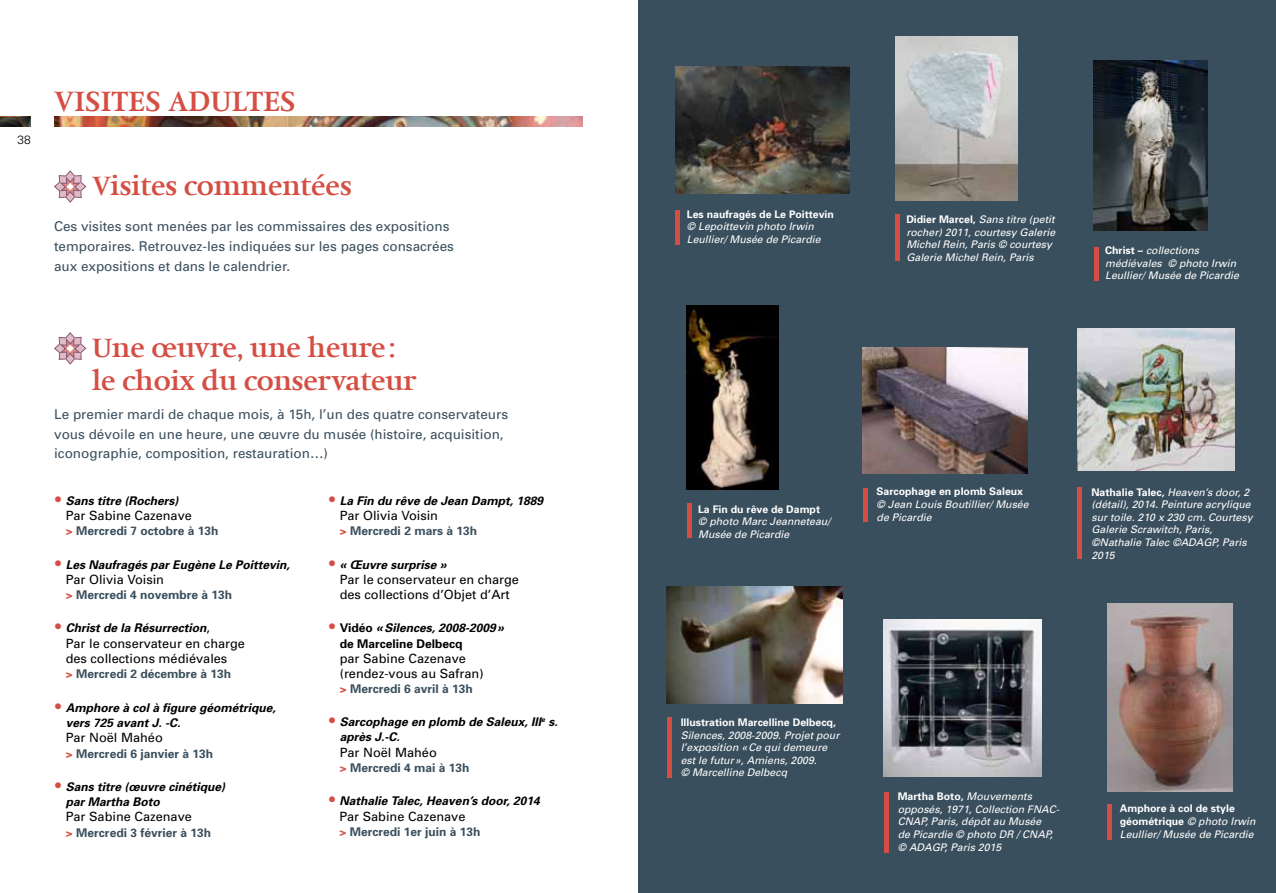
<style>
.page{position:relative;width:1276px;height:893px;background:#fff}
.page>*{position:absolute;margin:0;border:0;box-sizing:border-box;transform-origin:0 0}
.t1{font:700 28.5px "Hollander Com";color:#d54e44}
.t2{font:700 27px/32.4px "Hollander Com";color:#d54e44}
.t3{font:13.5px/19.6px "Univers";color:#3a4f5d}
.t4{font:12.75px/15.3px "Univers";color:#000}
.t5{font:italic 700 12px/15.3px "Univers";color:#000}
.t6{font:700 12px "Univers";color:#3a4f5d}
.t7{font:700 12px/15.3px "Univers";color:#000}
.t8{font:300 12px "Univers";color:#000}
.t9{font:italic 10.5px/12.6px "Univers";color:#fff}
.t10{font:700 10.5px "Univers";color:#fff}
.s1{font-family:"Hollander Com";font-style:normal;font-size:15px;color:#d54e44}
.s2{color:#d54e44}
.s3{font-weight:400;font-style:normal;font-size:12.75px}
.s4{font-family:"Hollander Com";font-size:15px;color:#d54e44}
.s5{font-style:italic}
.s6{font-weight:700;font-style:normal}
</style>
<div class="page">
<img style="left:0;top:117px;width:31px;height:9px">
<div style="left:638px;top:0;width:638px;height:893px;background:#3a4f5d"></div>
<img style="left:1094px;top:60px;width:113px;height:171px">
<hr style="left:1094px;top:247px;width:4px;height:33px;background:#d54e44">
<img style="left:895px;top:36px;width:122px;height:164px">
<hr style="left:895px;top:215px;width:4px;height:46px;background:#d54e44">
<img style="left:675px;top:66px;width:174px;height:127px">
<div style="left:675px;top:210px;width:5px;height:35px;background:#d54e44"></div>
<img style="left:687px;top:305px;width:91px;height:185px">
<hr style="left:687px;top:504px;width:4px;height:34px;background:#d54e44">
<img style="left:1107px;top:604px;width:125px;height:187px">
<hr style="left:1107px;top:804px;width:4px;height:35px;background:#d54e44">
<img style="left:883px;top:619px;width:158px;height:158px">
<div style="left:884px;top:792px;width:5px;height:60px;background:#d54e44"></div>
<img style="left:1077px;top:329px;width:158px;height:142px">
<div style="left:1077px;top:487px;width:5px;height:72px;background:#d54e44"></div>
<img style="left:667px;top:587px;width:175px;height:117px">
<hr style="left:667px;top:718px;width:4px;height:60px;background:#d54e44">
<img style="left:863px;top:347px;width:164px;height:126px">
<hr style="left:863px;top:488px;width:4px;height:33px;background:#d54e44">
<img style="left:54px;top:117px;width:528px;height:9px">
<svg style="left:54px;top:170px;width:33px;height:33px"></svg>
<svg style="left:54px;top:332px;width:33px;height:33px"></svg>
<p class="t8" style="left:18px;top:132px;width:15px">38</p>
<h1 class="t1" style="left:54px;top:83px;width:135px">visites adul</h1>
<h1 class="t1" style="left:246px;top:83px;width:48px">tes</h1>
<h2 class="t2" style="left:92px;top:170px;width:261px">Visites commentées</h2>
<p class="t3" style="left:54px;top:217px;width:401px">Ces visites sont menées par les commissaires des expositions temporaires. Retrouvez-les indiquées sur les pages consacrées aux expositions et dans le calendrier.</p>
<h2 class="t2" style="left:92px;top:332px;width:326px">Une œuvre, une heure: le choix du conservateur</h2>
<p class="t3" style="left:54px;top:405px;width:455px">Le premier mardi de chaque mois, à 15h, l’un des quatre conservateurs vous dévoile en une heure, une œuvre du musée (histoire, acquisition, iconographie, composition, restauration…)</p>
<p class="t5" style="left:54px;top:493px;width:126px"><span class="s1">•</span> Sans titre (Rochers)</p>
<p class="t4" style="left:66px;top:508px;width:128px">Par Sabine Cazenave</p>
<p class="t6" style="left:66px;top:524px;width:154px"><span class="s2">&gt;</span> Mercredi 7 octobre à 13h</p>
<p class="t5" style="left:54px;top:557px;width:237px"><span class="s1">•</span> Les Naufragés par Eugène Le Poittevin,</p>
<p class="t4" style="left:66px;top:572px;width:100px">Par Olivia Voisin</p>
<p class="t6" style="left:66px;top:588px;width:168px"><span class="s2">&gt;</span> Mercredi 4 novembre à 13h</p>
<p class="t5" style="left:54px;top:620px;width:158px"><span class="s1">•</span> Christ de la Résurrection<span class="s3">,</span></p>
<p class="t4" style="left:66px;top:636px;width:181px">Par le conservateur en charge des collections médiévales</p>
<p class="t6" style="left:66px;top:667px;width:167px"><span class="s2">&gt;</span> Mercredi 2 décembre à 13h</p>
<p class="t5" style="left:66px;top:700px;width:212px;text-indent:-12px"><span class="s1">•</span> Amphore à col à figure géométrique, vers 725 avant J. -C.</p>
<p class="t4" style="left:66px;top:730px;width:99px">Par Noël Mahéo</p>
<p class="t6" style="left:66px;top:746px;width:149px"><span class="s2">&gt;</span> Mercredi 6 janvier à 13h</p>
<p class="t5" style="left:66px;top:779px;width:161px;text-indent:-12px"><span class="s1">•</span> Sans titre (œuvre cinétique) par Martha Boto</p>
<p class="t4" style="left:66px;top:809px;width:128px">Par Sabine Cazenave</p>
<p class="t6" style="left:66px;top:825px;width:147px"><span class="s2">&gt;</span> Mercredi 3 février à 13h</p>
<p class="t5" style="left:328px;top:493px;width:217px"><span class="s1">•</span> La Fin du rêve de Jean Dampt, 1889</p>
<p class="t4" style="left:340px;top:508px;width:100px">Par Olivia Voisin</p>
<p class="t6" style="left:340px;top:524px;width:139px"><span class="s2">&gt;</span> Mercredi 2 mars à 13h</p>
<p class="t5" style="left:328px;top:557px;width:120px"><span class="s1">•</span> « Œuvre surprise »</p>
<p class="t4" style="left:340px;top:572px;width:181px">Par le conservateur en charge des collections d’Objet d’Art</p>
<p class="t7" style="left:340px;top:620px;width:166px;text-indent:-12px"><span class="s4">•</span> Vidéo <span class="s5">«Silences, 2008-2009» </span>de Marceline Delbecq</p>
<p class="t4" style="left:340px;top:651px;width:145px">par Sabine Cazenave (rendez-vous au Safran)</p>
<p class="t6" style="left:340px;top:681px;width:135px"><span class="s2">&gt;</span> Mercredi 6 avril à 13h</p>
<p class="t5" style="left:340px;top:714px;width:219px;text-indent:-12px"><span class="s1">•</span> Sarcophage en plomb de Saleux, III<sup>e</sup> s. après J.-C.</p>
<p class="t4" style="left:340px;top:745px;width:99px">Par Noël Mahéo</p>
<p class="t6" style="left:340px;top:760px;width:131px"><span class="s2">&gt;</span> Mercredi 4 mai à 13h</p>
<p class="t5" style="left:328px;top:793px;width:213px"><span class="s1">•</span> Nathalie Talec, Heaven’s door, 2014</p>
<p class="t4" style="left:339px;top:808px;width:128px">Par Sabine Cazenave</p>
<p class="t6" style="left:339px;top:824px;width:143px"><span class="s2">&gt;</span> Mercredi 1er juin à 13h</p>
<p class="t10" style="left:687px;top:208px;width:149px">Les naufragés de Le Poittevin</p>
<p class="t9" style="left:687px;top:221px;width:135px">© Lepoittevin photo Irwin<br>Leullier/ Musée de Picardie</p>
<p class="t9" style="left:906px;top:213px;width:150px"><span class="s6">Didier Marcel,</span> Sans titre (petit rocher) 2011, courtesy Galerie<br>Michel Rein, Paris © courtesy<br>Galerie Michel Rein, Paris</p>
<p class="t9" style="left:1105px;top:244px;width:135px"><span class="s6">Christ –</span> collections médiévales © photo Irwin<br>Leullier/ Musée de Picardie</p>
<p class="t10" style="left:698px;top:503px;width:123px">La Fin du rêve de Dampt</p>
<p class="t9" style="left:698px;top:515px;width:134px">© photo Marc Jeanneteau/<br>Musée de Picardie</p>
<p class="t10" style="left:876px;top:485px;width:148px">Sarcophage en plomb Saleux</p>
<p class="t9" style="left:876px;top:498px;width:153px">© Jean Louis Boutillier/ Musée de Picardie</p>
<p class="t9" style="left:1091px;top:486px;width:163px"><span class="s6">Nathalie Talec,</span> Heaven’s door, 2 (détail), 2014. Peinture acrylique sur toile. 210 x 230 cm. Courtesy<br>Galerie Scrawitch, Paris, ©Nathalie Talec ©ADAGP, Paris<br>2015</p>
<p class="t10" style="left:680px;top:716px;width:157px">Illustration Marcelline Delbecq,</p>
<p class="t9" style="left:680px;top:729px;width:160px">Silences, 2008-2009. Projet pour l’exposition «Ce qui demeure est le futur», Amiens, 2009.<br>© Marcelline Delbecq</p>
<p class="t9" style="left:897px;top:790px;width:163px"><span class="s6">Martha Boto,</span> Mouvements opposés, 1971, Collection FNAC-<br>CNAP, Paris, dépôt au Musée<br>de Picardie © photo DR / CNAP, © ADAGP, Paris 2015</p>
<p class="t9" style="left:1120px;top:802px;width:137px"><span class="s6">Amphore à col de style géométrique</span> © photo Irwin<br>Leullier/ Musée de Picardie</p>
</div>
